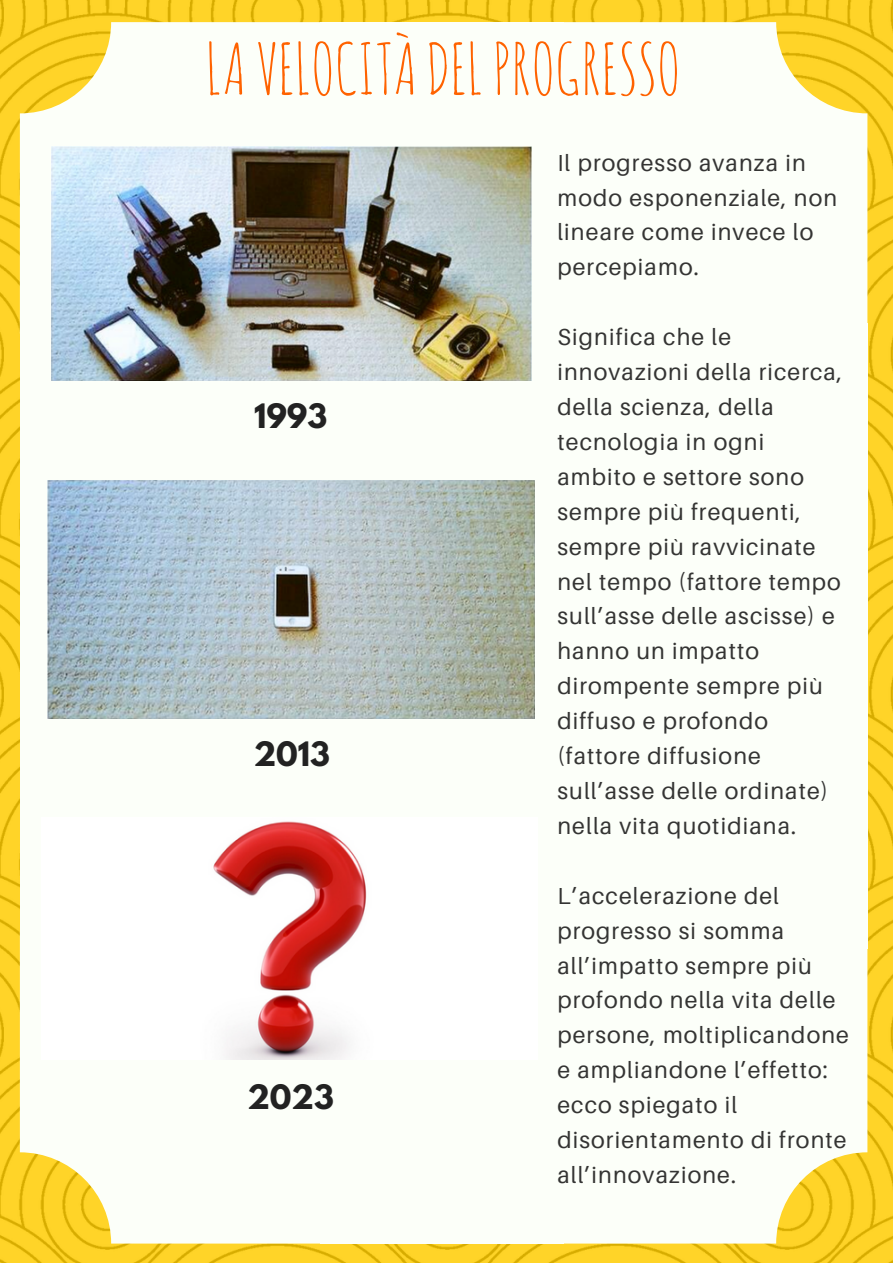
<style>
.page{position:relative;width:893px;height:1263px;background:#fff}
.page>*{position:absolute;margin:0;border:0;box-sizing:border-box;transform-origin:0 0}
.t1{font:69.6px "Amatic SC";color:#ff6200}
.t2{font:700 29.85px "League Spartan";color:#222}
.t3{font:23.25px/35px "Aileron";letter-spacing:.05em;color:#343433}
</style>
<div class="page">
<img style="left:0;top:0;width:893px;height:1263px">
<svg style="left:20px;top:22px;width:301px;height:302px"></svg>
<div style="left:321px;top:22px;width:243px;height:311px;background:#fcfff9"></div>
<svg style="left:564px;top:22px;width:303px;height:302px"></svg>
<div style="left:20px;top:324px;width:311px;height:625px;background:#fcfff9"></div>
<div style="left:321px;top:324px;width:243px;height:625px;background:#fcfff9"></div>
<div style="left:556px;top:324px;width:311px;height:625px;background:#fcfff9"></div>
<svg style="left:20px;top:949px;width:301px;height:294px"></svg>
<div style="left:321px;top:932px;width:243px;height:311px;background:#fcfff9"></div>
<svg style="left:564px;top:949px;width:303px;height:294px"></svg>
<img style="left:52px;top:146px;width:479px;height:235px">
<img style="left:47px;top:481px;width:488px;height:237px">
<img style="left:42px;top:821px;width:325px;height:239px">
<h1 class="t1" style="left:206px;top:24px;width:476px">LAVELOCITÀDEL PROGRESSO</h1>
<p class="t2" style="left:254px;top:401px;width:75px">1993</p>
<p class="t2" style="left:254px;top:739px;width:78px">2013</p>
<p class="t2" style="left:248px;top:1082px;width:88px">2023</p>
<p class="t3" style="left:557px;top:145px;width:281px">Il progresso avanza in modo esponenziale, non lineare come invece lo percepiamo.</p>
<p class="t3" style="left:557px;top:319px;width:286px">Significa che le innovazioni della ricerca, della scienza, della tecnologia in ogni ambito e settore sono sempre più frequenti, sempre più ravvicinate nel tempo (fattore tempo sull’asse delle ascisse) e hanno un impatto dirompente sempre più diffuso e profondo (fattore diffusione sull’asse delle ordinate) nella vita quotidiana.</p>
<p class="t3" style="left:557px;top:878px;width:293px">L’accelerazione del progresso si somma all’impatto sempre più profondo nella vita delle persone, moltiplicandone e ampliandone l’effetto: ecco spiegato il disorientamento di fronte all’innovazione.</p>
</div>
